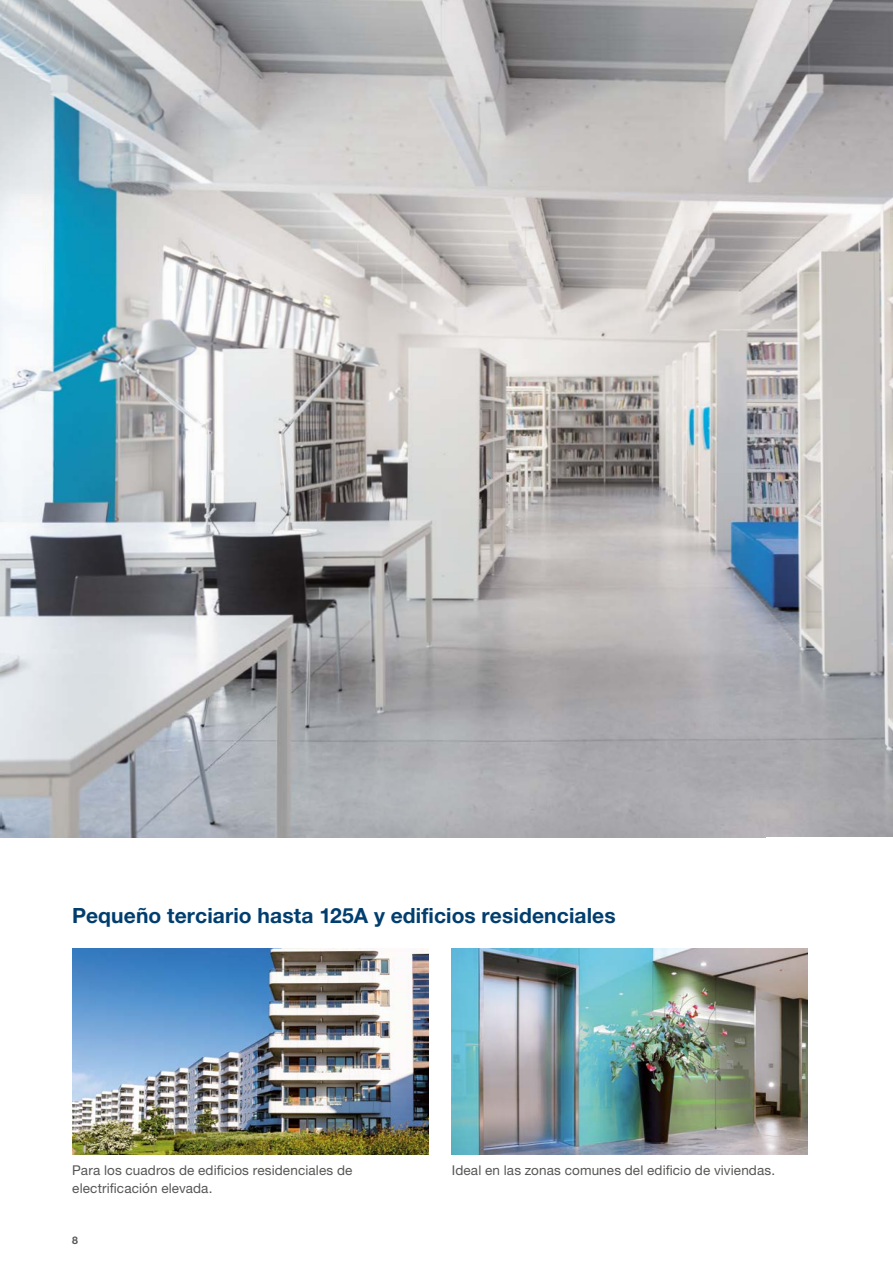
<style>
.page{position:relative;width:893px;height:1263px;background:#fff}
.page>*{position:absolute;margin:0;border:0;box-sizing:border-box;transform-origin:0 0}
.t1{font:700 21px "Helvetica Neue LTW1 G";letter-spacing:.005em;color:#003e6f}
.t2{font:13.5px/18px "Helvetica Neue LTW1 G";letter-spacing:.01em;color:#565655}
.t3{font:700 10.5px "Helvetica Neue LTW1 G";color:#565655}
</style>
<div class="page">
<img style="left:0;top:0;width:893px;height:837px">
<img style="left:452px;top:948px;width:356px;height:206px">
<img style="left:72px;top:948px;width:356px;height:206px">
<h1 class="t1" style="left:72px;top:903px;width:545px">Pequeño terciario hasta 125A y edificios residenciales</h1>
<p class="t2" style="left:72px;top:1161px;width:282px">Para los cuadros de edificios residenciales de electrificación elevada.</p>
<p class="t2" style="left:452px;top:1161px;width:325px">Ideal en las zonas comunes del edificio de viviendas.</p>
<p class="t3" style="left:72px;top:1233px;width:7px">8</p>
</div>
